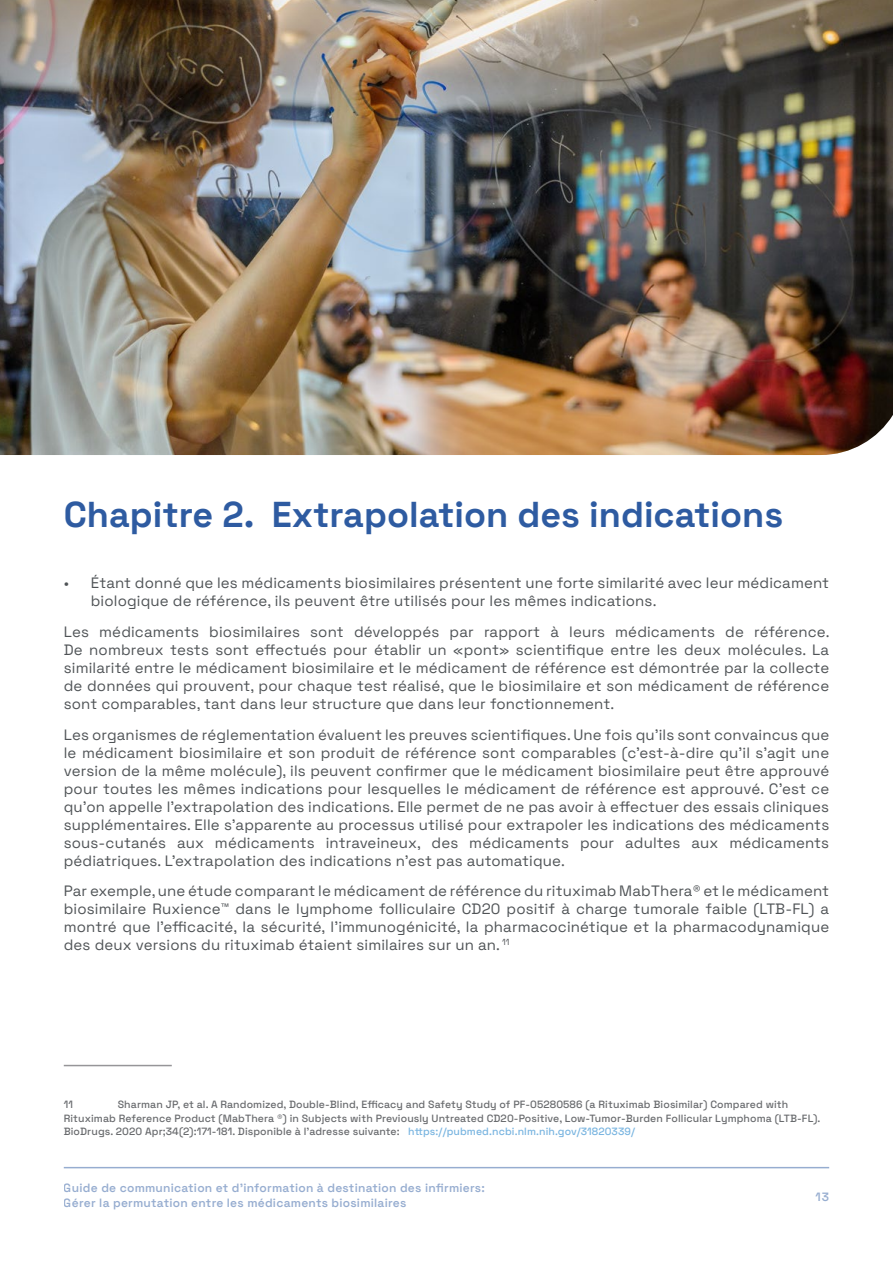
<style>
.page{position:relative;width:893px;height:1263px;background:#fff}
.page>*{position:absolute;margin:0;border:0;box-sizing:border-box;transform-origin:0 0}
.t1{font:300 36px "Space Grotesk";color:#2e5ba1}
.t2{font:300 15px/18px "Space Grotesk";letter-spacing:.01em;color:#4f5356;text-align:justify}
.t3{font:600 12px/14.4px "Space Grotesk";letter-spacing:.02em;color:#2e5ba1}
.t4{font:300 10.5px/13.5px "Space Grotesk";letter-spacing:.01em;color:#686a6d}
.s1{color:#78b4e0}
</style>
<div class="page">
<hr style="left:64px;top:1167px;width:765px;height:1px;background:#2e5ba1">
<hr style="left:64px;top:1065px;width:108px;height:1px;background:#969598">
<img style="left:0;top:0;width:893px;height:455px">
<h1 class="t1" style="left:64px;top:488px;width:721px">Chapitre 2. Extrapolation des indications</h1>
<p class="t2" style="left:91px;top:573px;width:740px;text-indent:-27px">• Étant donné que les médicaments biosimilaires présentent une forte similarité avec leur médicament biologique de référence, ils peuvent être utilisés pour les mêmes indications.</p>
<p class="t2" style="left:64px;top:622px;width:767px">Les médicaments biosimilaires sont développés par rapport à leurs médicaments de référence.<br>De nombreux tests sont effectués pour établir un «pont» scientifique entre les deux molécules. La similarité entre le médicament biosimilaire et le médicament de référence est démontrée par la collecte de données qui prouvent, pour chaque test réalisé, que le biosimilaire et son médicament de référence sont comparables, tant dans leur structure que dans leur fonctionnement.</p>
<p class="t2" style="left:64px;top:724px;width:767px">Les organismes de réglementation évaluent les preuves scientifiques. Une fois qu’ils sont convaincus que le médicament biosimilaire et son produit de référence sont comparables (c’est-à-dire qu’il s’agit une version de la même molécule), ils peuvent confirmer que le médicament biosimilaire peut être approuvé pour toutes les mêmes indications pour lesquelles le médicament de référence est approuvé. C’est ce qu’on appelle l’extrapolation des indications. Elle permet de ne pas avoir à effectuer des essais cliniques supplémentaires. Elle s’apparente au processus utilisé pour extrapoler les indications des médicaments sous-cutanés aux médicaments intraveineux, des médicaments pour adultes aux médicaments pédiatriques. L’extrapolation des indications n’est pas automatique.</p>
<p class="t2" style="left:64px;top:881px;width:767px">Par exemple, une étude comparant le médicament de référence du rituximab MabThera® et le médicament biosimilaire Ruxience™ dans le lymphome folliculaire CD20 positif à charge tumorale faible (LTB-FL) a montré que l’efficacité, la sécurité, l’immunogénicité, la pharmacocinétique et la pharmacodynamique des deux versions du rituximab étaient similaires sur un an. <sup>11</sup></p>
<p class="t4" style="left:64px;top:1097px;width:758px;text-indent:54px">Sharman JP, et al. A Randomized, Double-Blind, Efficacy and Safety Study of PF-05280586 (a Rituximab Biosimilar) Compared with<br>Rituximab Reference Product (MabThera ®) in Subjects with Previously Untreated CD20-Positive, Low-Tumor-Burden Follicular Lymphoma (LTB-FL).<br>BioDrugs. 2020 Apr;34(2):171-181. Disponible à l’adresse suivante: <span class="s1">https://pubmed.ncbi.nlm.nih.gov/31820339/</span></p>
<p class="t4" style="left:64px;top:1097px;width:11px">11</p>
<p class="t3" style="left:64px;top:1180px;width:423px">Guide de communication et d’information à destination des infirmiers:<br>Gérer la permutation entre les médicaments biosimilaires</p>
<p class="t3" style="left:815px;top:1189px;width:15px">13</p>
</div>
